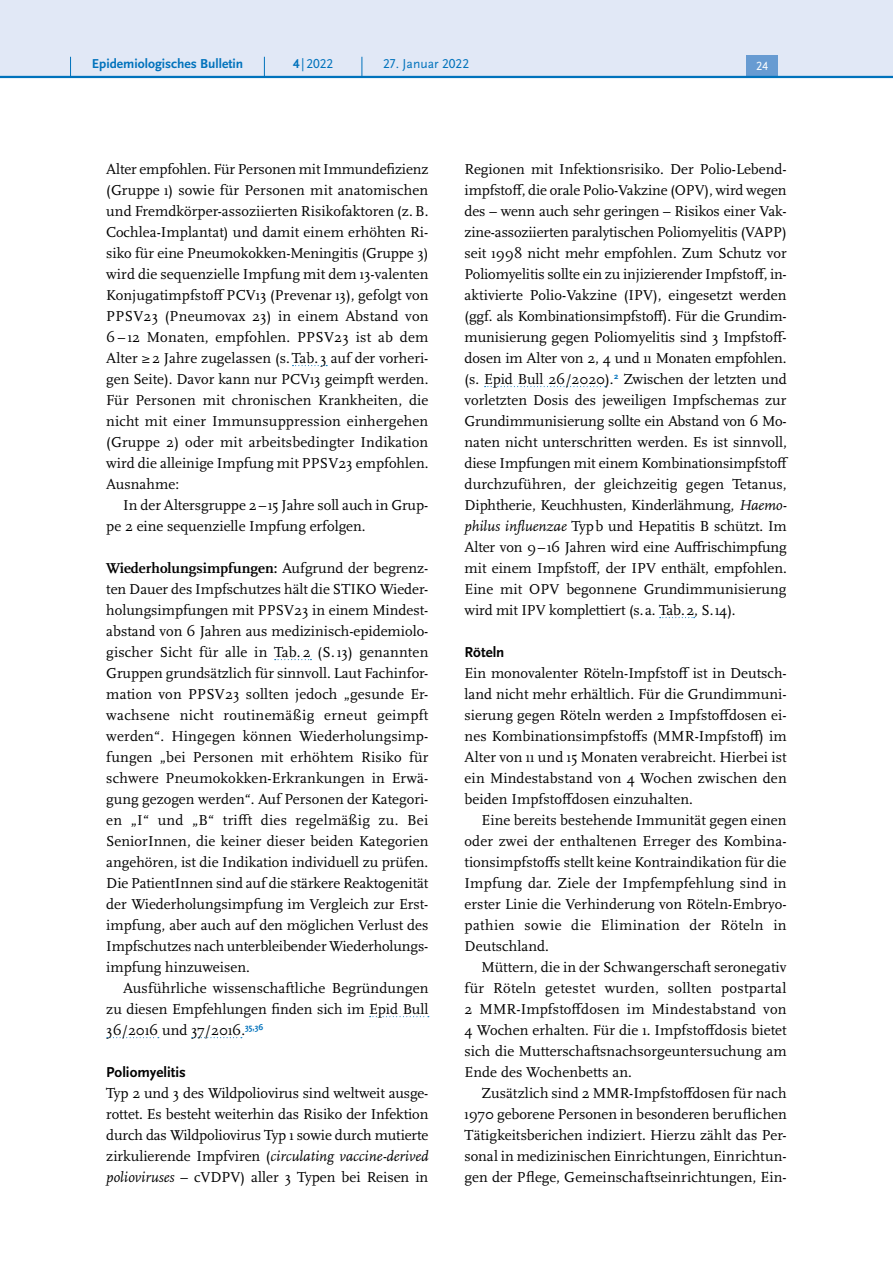
<style>
.page{position:relative;width:893px;height:1263px;background:#fff}
.page>*{position:absolute;margin:0;border:0;box-sizing:border-box;transform-origin:0 0}
.P_-_Fließtext{font:15px/21px "Scala Pro";color:#000;text-align:justify}
.t1{font:700 15px "Scala Sans Pro";color:#000}
.t2{font:700 13.5px "Scala Sans Pro";color:#0072bc}
.t3{font:13.5px "Scala Sans Pro";color:#0072bc}
.t4{font:12.45px "Scala Sans Pro";color:#fff}
.s1{font-weight:700}
.s2{font-style:italic}
</style>
<div class="page">
<svg style="left:292px;top:365px;width:35px;height:1px"></svg>
<svg style="left:275px;top:659px;width:36px;height:1px"></svg>
<svg style="left:370px;top:1016px;width:59px;height:1px"></svg>
<svg style="left:107px;top:1037px;width:52px;height:1px"></svg>
<svg style="left:192px;top:1037px;width:50px;height:1px"></svg>
<svg style="left:485px;top:386px;width:121px;height:1px"></svg>
<svg style="left:660px;top:617px;width:35px;height:1px"></svg>
<div style="left:0;top:0;width:893px;height:77px;background:#e1e8f6"></div>
<div style="left:746px;top:55px;width:32px;height:21px;background:#679bd2"></div>
<hr style="left:0;top:76px;width:893px;height:2px;background:#0072bc">
<svg style="left:70px;top:57px;width:1px;height:19px"></svg>
<svg style="left:264px;top:57px;width:1px;height:19px"></svg>
<svg style="left:362px;top:57px;width:1px;height:19px"></svg>
<p class="t2" style="left:92px;top:55px;width:153px">Epidemiologisches Bulletin</p>
<p class="t3" style="left:293px;top:55px;width:42px"><span class="s1">4</span> |2022</p>
<p class="t3" style="left:383px;top:55px;width:87px">27. Januar 2022</p>
<p class="t4" style="left:756px;top:59px;width:13px">24</p>
<p class="P_-_Fließtext" style="left:106px;top:158px;width:324px">Alter empfohlen. Für Personen mit Immundefizienz (Gruppe 1) sowie für Personen mit anatomischen und Fremdkörper-assoziierten Risikofaktoren (z.B.<br>Cochlea-Implantat) und damit einem erhöhten Ri&shy;siko für eine Pneumokokken-Meningitis (Gruppe 3) wird die sequenzielle Impfung mit dem 13-valenten Konjugatimpfstoff PCV13 (Prevenar 13), gefolgt von PPSV23 (Pneumovax 23) in einem Abstand von 6 – 12 Monaten, empfohlen. PPSV23 ist ab dem Alter ≥2 Jahre zugelassen (s.Tab. 3 auf der vorheri&shy;gen Seite). Davor kann nur PCV13 geimpft werden.<br>Für Personen mit chronischen Krankheiten, die nicht mit einer Immunsuppression einhergehen (Gruppe 2) oder mit arbeitsbedingter Indikation wird die alleinige Impfung mit PPSV23 empfohlen.<br>Ausnahme:</p>
<p class="P_-_Fließtext" style="left:106px;top:494px;width:324px;text-indent:17px">In der Altersgruppe 2–15 Jahre soll auch in Grup&shy;pe 2 eine sequenzielle Impfung erfolgen.</p>
<p class="P_-_Fließtext" style="left:106px;top:557px;width:324px"><span class="s1">Wiederholungsimpfungen:</span> Aufgrund der begrenz&shy;ten Dauer des Impfschutzes hält die STIKO Wieder&shy;holungsimpfungen mit PPSV23 in einem Mindest&shy;abstand von 6 Jahren aus medizinisch-epidemiolo&shy;gischer Sicht für alle in Tab. 2 (S. 13) genannten Gruppen grundsätzlich für sinnvoll. Laut Fachinfor&shy;mation von PPSV23 sollten jedoch „gesunde Er&shy;wachsene nicht routinemäßig erneut geimpft werden“. Hingegen können Wiederholungsimp&shy;fungen „bei Personen mit erhöhtem Risiko für schwere Pneumokokken-Erkrankungen in Erwä&shy;gung gezogen werden“. Auf Personen der Kategori&shy;en „I“ und „B“ trifft dies regelmäßig zu. Bei SeniorInnen, die keiner dieser beiden Kategorien angehören, ist die Indikation individuell zu prüfen.<br>Die PatientInnen sind auf die stärkere Reaktogenität der Wiederholungsimpfung im Vergleich zur Erst&shy;impfung, aber auch auf den möglichen Verlust des Impfschutzes nach unterbleibender Wiederholungs&shy;impfung hinzuweisen.</p>
<p class="P_-_Fließtext" style="left:106px;top:977px;width:324px;text-indent:17px">Ausführliche wissenschaftliche Begründungen zu diesen Empfehlungen finden sich im Epid Bull 36/2016 und 37/2016.<sup>35,36</sup></p>
<h5 class="t1" style="left:106px;top:1063px;width:81px">Poliomyelitis</h5>
<p class="P_-_Fließtext" style="left:106px;top:1082px;width:324px">Typ 2 und 3 des Wildpoliovirus sind weltweit ausge&shy;rottet. Es besteht weiterhin das Risiko der Infektion durch das Wildpoliovirus Typ 1 sowie durch mutierte zirkulierende Impfviren (<span class="s2">circulating vaccine-derived polioviruses</span> – cVDPV) aller 3 Typen bei Reisen in</p>
<p class="P_-_Fließtext" style="left:465px;top:158px;width:325px;text-align:left">Regionen mit Infektionsrisiko. Der Polio-Lebend&shy;impfstoff, die orale Polio-Vakzine (OPV), wird wegen des – wenn auch sehr geringen – Risikos einer Vak&shy;zine-assoziierten paralytischen Poliomyelitis (VAPP) seit 1998 nicht mehr empfohlen. Zum Schutz vor Poliomyelitis sollte ein zu injizierender Impfstoff, in&shy;aktivierte Polio-Vakzine (IPV), eingesetzt werden (ggf. als Kombinationsimpfstoff). Für die Grundim&shy;munisierung gegen Poliomyelitis sind 3 Impfstoff&shy;dosen im Alter von 2, 4 und 11 Monaten empfohlen. (s. Epid Bull 26/2020).<sup>2</sup> Zwischen der letzten und vorletzten Dosis des jeweiligen Impfschemas zur Grundimmunisierung sollte ein Abstand von 6 Mo&shy;naten nicht unterschritten werden. Es ist sinnvoll, diese Impfungen mit einem Kombinationsimpfstoff durchzuführen, der gleichzeitig gegen Tetanus, Diphtherie, Keuchhusten, Kinderlähmung, <span class="s2">Haemo&shy;philus influenzae</span> Typb und Hepatitis B schützt. Im Alter von 9–16 Jahren wird eine Auffrischimpfung mit einem Impfstoff, der IPV enthält, empfohlen.<br>Eine mit OPV begonnene Grundimmunisierung wird mit IPV komplettiert (s.a. Tab.2, S.14).</p>
<h5 class="t1" style="left:465px;top:643px;width:41px">Röteln</h5>
<p class="P_-_Fließtext" style="left:465px;top:662px;width:324px">Ein monovalenter Röteln-Impfstoff ist in Deutsch&shy;land nicht mehr erhältlich. Für die Grundimmuni&shy;sierung gegen Röteln werden 2 Impfstoffdosen ei&shy;nes Kombinationsimpfstoffs (MMR-Impfstoff) im Alter von 11 und 15 Monaten verabreicht. Hierbei ist ein Mindestabstand von 4 Wochen zwischen den beiden Impfstoffdosen einzuhalten.</p>
<p class="P_-_Fließtext" style="left:465px;top:809px;width:324px;text-indent:17px">Eine bereits bestehende Immunität gegen einen oder zwei der enthaltenen Erreger des Kombina&shy;tionsimpfstoffs stellt keine Kontraindikation für die Impfung dar. Ziele der Impfempfehlung sind in erster Linie die Verhinderung von Röteln-Embryo&shy;pathien sowie die Elimination der Röteln in Deutschland.</p>
<p class="P_-_Fließtext" style="left:465px;top:956px;width:324px;text-indent:17px">Müttern, die in der Schwangerschaft seronegativ für Röteln getestet wurden, sollten postpartal 2 MMR-Impfstoffdosen im Mindestabstand von 4 Wochen erhalten. Für die 1. Impfstoffdosis bietet sich die Mutterschaftsnachsorgeuntersuchung am Ende des Wochenbetts an.</p>
<p class="P_-_Fließtext" style="left:465px;top:1082px;width:324px;text-indent:17px">Zusätzlich sind 2 MMR-Impfstoffdosen für nach 1970 geborene Personen in besonderen beruflichen Tätigkeitsberichen indiziert. Hierzu zählt das Per&shy;sonal in medizinischen Einrichtungen, Einrichtun&shy;gen der Pflege, Gemeinschaftseinrichtungen, Ein-</p>
</div>
